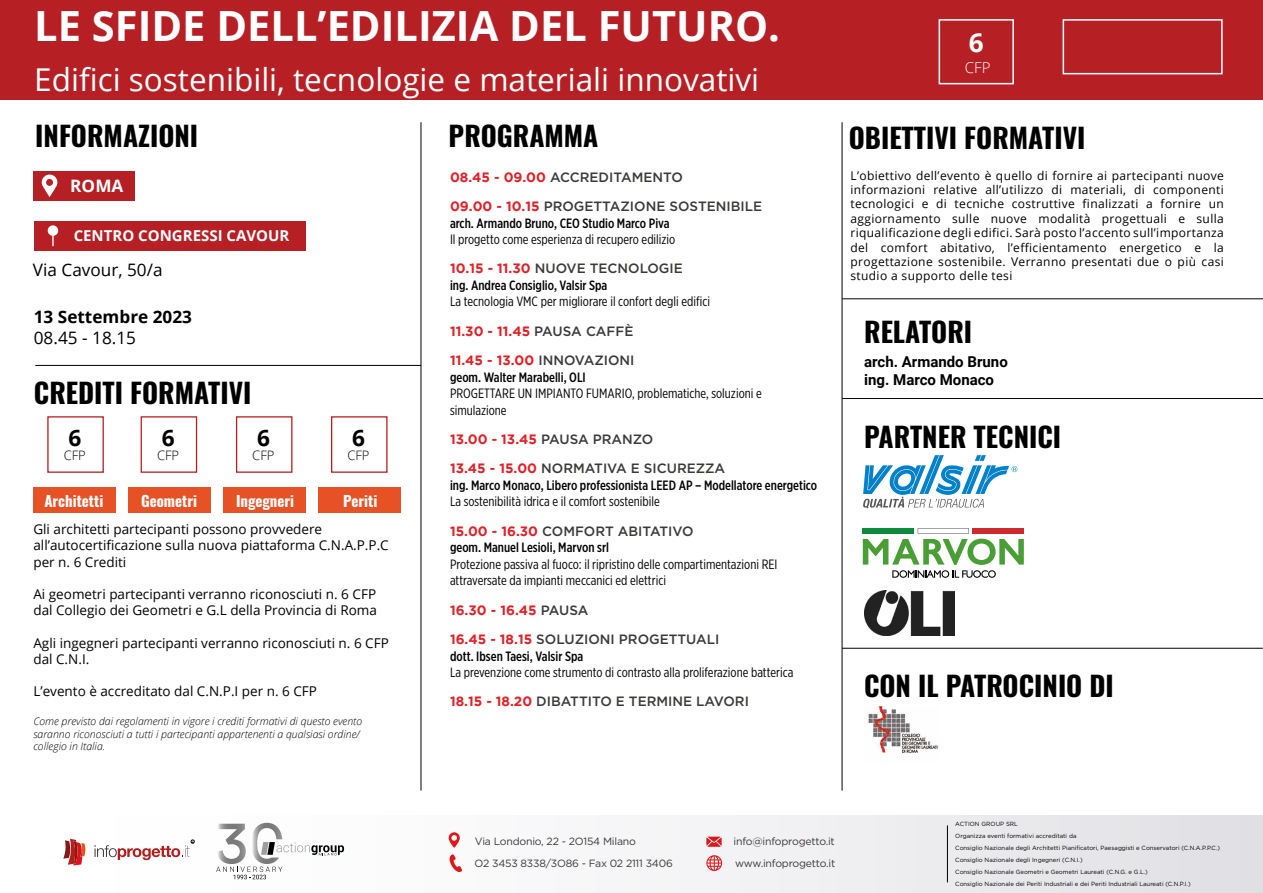
<style>
.page{position:relative;width:1263px;height:893px;background:#fff}
.page>*{position:absolute;margin:0;border:0;box-sizing:border-box;transform-origin:0 0}
.t1{font:700 41.7px "Open Sans";color:#fff}
.t2{font:31.5px "Open Sans";color:#fff}
.t3{font:700 27.6px "Oswald";color:#000}
.t4{font:700 26.1px "Open Sans";color:#fff}
.t5{font:700 22.65px "Open Sans";color:#000}
.t6{font:500 19.95px "Gotham";letter-spacing:-.01em;color:#fff}
.t7{font:17.1px "Open Sans";color:#000}
.t8{font:700 17.1px "Open Sans";color:#000}
.t9{font:700 17.1px "Open Sans";color:#fff}
.t10{font:700 15px/18px "Roboto";color:#000}
.t11{font:700 15px "Open Sans";color:#fff}
.t12{font:300 15px "Open Sans";color:#fff}
.t13{font:700 14.85px "Oswald";color:#fff}
.t14{font:13.5px/16.5px "Gotham X Narrow";color:#000}
.t15{font:13.5px/16.2px "Open Sans";color:#000}
.t16{font:500 13.5px/29.4px "Gotham";color:#3a3a39}
.t17{font:500 13.5px "Gotham X Narrow";color:#000}
.t18{font:700 13.5px/29.4px "Gotham";color:#e12027}
.t19{font:300 13.05px "Open Sans";color:#000}
.t20{font:12px/14.4px "Open Sans";letter-spacing:.03em;color:#000;text-align:justify}
.t21{font:italic 300 10.5px/12.6px "Open Sans";color:#000}
.t22{font:10.5px "Gotham";letter-spacing:-.02em;color:#3b3838}
.t23{font:6px/12px "Gotham";color:#000}
.s1{font-weight:700;color:#e12027}
.s2{font-weight:500;color:#3a3a39}
</style>
<div class="page">
<div style="left:0;top:815px;width:1263px;height:78px;background:linear-gradient(to right,#fff,#e3e3e7)"></div>
<svg style="left:449px;top:854px;width:13px;height:18px"></svg>
<svg style="left:706px;top:855px;width:16px;height:16px"></svg>
<svg style="left:706px;top:837px;width:16px;height:10px"></svg>
<svg style="left:449px;top:832px;width:11px;height:16px"></svg>
<hr style="left:947px;top:825px;width:1px;height:57px;background:#000">
<div style="left:0;top:0;width:1263px;height:99px;background:#b62025"></div>
<hr style="left:421px;top:122px;width:1px;height:669px;background:#000">
<hr style="left:842px;top:122px;width:1px;height:669px;background:#000">
<div style="left:33px;top:171px;width:101px;height:30px;background:#b62025"></div>
<div style="left:34px;top:221px;width:271px;height:30px;background:#b62025"></div>
<div style="left:33px;top:487px;width:82px;height:26px;background:#e65225"></div>
<div style="left:128px;top:487px;width:82px;height:26px;background:#e65225"></div>
<div style="left:223px;top:487px;width:82px;height:26px;background:#e65225"></div>
<div style="left:318px;top:487px;width:82px;height:26px;background:#e65225"></div>
<svg style="left:42px;top:174px;width:16px;height:23px"></svg>
<div style="left:48px;top:225px;width:10px;height:11px;background:#fff;border-radius:5px"></div>
<div style="left:47px;top:416px;width:57px;height:57px;border:1px solid #b62025"></div>
<div style="left:141px;top:416px;width:56px;height:57px;border:1px solid #b62025"></div>
<div style="left:236px;top:416px;width:56px;height:57px;border:1px solid #b62025"></div>
<div style="left:331px;top:416px;width:57px;height:57px;border:1px solid #b62025"></div>
<hr style="left:35px;top:365px;width:386px;height:1px;background:#000">
<hr style="left:842px;top:398px;width:421px;height:1px;background:#000">
<hr style="left:842px;top:299px;width:421px;height:1px;background:#000">
<div style="left:938px;top:19px;width:76px;height:65px;border:2px solid #fff"></div>
<div style="left:1062px;top:19px;width:160px;height:55px;border:2px solid #fff"></div>
<svg style="left:63px;top:839px;width:24px;height:26px"></svg>
<svg style="left:95px;top:840px;width:99px;height:20px"></svg>
<svg style="left:216px;top:823px;width:128px;height:56px"></svg>
<svg style="left:863px;top:455px;width:154px;height:53px"></svg>
<svg style="left:863px;top:528px;width:161px;height:50px"></svg>
<img style="left:864px;top:591px;width:90px;height:44px">
<hr style="left:842px;top:648px;width:421px;height:1px;background:#000">
<img style="left:868px;top:706px;width:70px;height:47px">
<h1 class="t1" style="left:34px;top:-4px;width:747px">LE SFIDE DELL’EDILIZIA DEL FUTURO.</h1>
<h2 class="t2" style="left:34px;top:58px;width:726px">Edifici sostenibili, tecnologie e materiali innovativi</h2>
<h3 class="t3" style="left:35px;top:122px;width:164px">INFORMAZIONI</h3>
<h3 class="t3" style="left:449px;top:122px;width:151px">PROGRAMMA</h3>
<h3 class="t3" style="left:849px;top:123px;width:238px">OBIETTIVI FORMATIVI</h3>
<h3 class="t4" style="left:969px;top:24px;width:16px">6</h3>
<p class="t12" style="left:965px;top:57px;width:27px">CFP</p>
<h3 class="t6" style="left:562px;top:56px;width:141px">PROGRAMMA</h3>
<h3 class="t9" style="left:70px;top:174px;width:55px">ROMA</h3>
<p class="t11" style="left:74px;top:225px;width:217px">CENTRO CONGRESSI CAVOUR</p>
<h3 class="t7" style="left:33px;top:258px;width:131px">Via Cavour, 50/a</h3>
<h3 class="t8" style="left:34px;top:305px;width:160px">13 Settembre 2023</h3>
<h3 class="t7" style="left:34px;top:326px;width:104px">08.45 - 18.15</h3>
<h3 class="t3" style="left:34px;top:378px;width:219px">CREDITI FORMATIVI</h3>
<h3 class="t5" style="left:69px;top:422px;width:14px">6</h3>
<h3 class="t5" style="left:162px;top:422px;width:14px">6</h3>
<h3 class="t5" style="left:257px;top:422px;width:14px">6</h3>
<h3 class="t5" style="left:352px;top:422px;width:14px">6</h3>
<p class="t19" style="left:64px;top:446px;width:24px">CFP</p>
<p class="t19" style="left:157px;top:446px;width:24px">CFP</p>
<p class="t19" style="left:252px;top:446px;width:24px">CFP</p>
<p class="t19" style="left:347px;top:446px;width:24px">CFP</p>
<p class="t13" style="left:44px;top:494px;width:61px">Architetti</p>
<p class="t13" style="left:141px;top:494px;width:57px">Geometri</p>
<p class="t13" style="left:236px;top:494px;width:60px">Ingegneri</p>
<p class="t13" style="left:343px;top:494px;width:36px">Periti</p>
<p class="t15" style="left:33px;top:521px;width:357px">Gli architetti partecipanti possono provvedere all’autocertificazione sulla nuova piattaforma C.N.A.P.P.C per n. 6 Crediti</p>
<p class="t15" style="left:33px;top:586px;width:345px">Ai geometri partecipanti verranno riconosciuti n. 6 CFP dal Collegio dei Geometri e G.L della Provincia di Roma</p>
<p class="t15" style="left:33px;top:634px;width:357px">Agli ingegneri partecipanti verranno riconosciuti n. 6 CFP dal C.N.I.</p>
<p class="t15" style="left:33px;top:683px;width:285px">L’evento è accreditato dal C.N.P.I per n. 6 CFP</p>
<p class="t21" style="left:33px;top:714px;width:330px">Come previsto dai regolamenti in vigore i crediti formativi di questo evento saranno riconosciuti a tutti i partecipanti appartenenti a qualsiasi ordine/ collegio in Italia.</p>
<p class="t16" style="left:450px;top:162px;width:314px"><span class="s1">08.45 - 09.00</span> ACCREDITAMENTO<br><span class="s1">09.00 - 10.15</span> PROGETTAZIONE SOSTENIBILE</p>
<p class="t17" style="left:450px;top:215px;width:221px">arch. Armando Bruno, CEO Studio Marco Piva</p>
<p class="t14" style="left:450px;top:231px;width:227px">Il progetto come esperienza di recupero edilizio</p>
<p class="t16" style="left:450px;top:254px;width:234px"><span class="s1">10.15 - 11.30</span> NUOVE TECNOLOGIE</p>
<p class="t17" style="left:450px;top:277px;width:159px">ing. Andrea Consiglio, Valsir Spa</p>
<p class="t14" style="left:450px;top:293px;width:261px">La tecnologia VMC per migliorare il confort degli edifici</p>
<p class="t18" style="left:450px;top:316px;width:186px">11.30 - 11.45 <span class="s2">PAUSA CAFFÈ<br></span>11.45 - 13.00 <span class="s2">INNOVAZIONI</span></p>
<p class="t17" style="left:450px;top:369px;width:137px">geom. Walter Marabelli, OLI</p>
<p class="t14" style="left:450px;top:385px;width:313px">PROGETTARE UN IMPIANTO FUMARIO, problematiche, soluzioni e simulazione</p>
<p class="t16" style="left:450px;top:424px;width:277px"><span class="s1">13.00 - 13.45</span> PAUSA PRANZO<br><span class="s1">13.45 - 15.00</span> NORMATIVA E SICUREZZA</p>
<p class="t17" style="left:450px;top:477px;width:369px">ing. Marco Monaco, Libero professionista LEED AP – Modellatore energetico</p>
<p class="t14" style="left:450px;top:493px;width:211px">La sostenibilità idrica e il comfort sostenibile</p>
<p class="t16" style="left:450px;top:516px;width:245px"><span class="s1">15.00 - 16.30</span> COMFORT ABITATIVO</p>
<p class="t17" style="left:450px;top:539px;width:160px">geom. Manuel Lesioli, Marvon srl</p>
<p class="t14" style="left:450px;top:556px;width:329px">Protezione passiva al fuoco: il ripristino delle compartimentazioni REI attraversate da impianti meccanici ed elettrici</p>
<p class="t16" style="left:450px;top:595px;width:271px"><span class="s1">16.30 - 16.45</span> PAUSA<br><span class="s1">16.45 - 18.15</span> SOLUZIONI PROGETTUALI</p>
<p class="t17" style="left:450px;top:648px;width:135px">dott. Ibsen Taesi, Valsir Spa</p>
<p class="t14" style="left:450px;top:664px;width:345px">La prevenzione come strumento di contrasto alla proliferazione batterica</p>
<p class="t16" style="left:450px;top:687px;width:300px"><span class="s1">18.15 - 18.20</span> DIBATTITO E TERMINE LAVORI</p>
<p class="t20" style="left:850px;top:168px;width:375px">L’obiettivo dell’evento è quello di fornire ai partecipanti nuove informazioni relative all’utilizzo di materiali, di componenti tecnologici e di tecniche costruttive finalizzati a fornire un aggiornamento sulle nuove modalità progettuali e sulla riqualificazione degli edifici. Sarà posto l’accento sull’importanza del comfort abitativo, l’efficientamento energetico e la progettazione sostenibile. Verranno presentati due o più casi studio a supporto delle tesi</p>
<h3 class="t3" style="left:864px;top:318px;width:109px">RELATORI</h3>
<p class="t10" style="left:864px;top:352px;width:145px">arch. Armando Bruno ing. Marco Monaco</p>
<h3 class="t3" style="left:864px;top:423px;width:199px">PARTNER TECNICI</h3>
<h3 class="t3" style="left:864px;top:671px;width:251px">CON IL PATROCINIO DI</h3>
<p class="t22" style="left:475px;top:834px;width:163px">Via Londonio, 22 - 2O154 Milano</p>
<p class="t22" style="left:734px;top:835px;width:103px">info@infoprogetto.it</p>
<p class="t22" style="left:474px;top:857px;width:200px">O2 3453 8338/3O86 - Fax 02 2111 3406</p>
<p class="t22" style="left:735px;top:856px;width:102px">www.infoprogetto.it</p>
<p class="t23" style="left:955px;top:817px;width:266px">ACTION GROUP SRL<br>Organizza eventi formativi accreditati da<br>Consiglio Nazionale degli Architetti Pianificatori, Paesaggisti e Conservatori (C.N.A.P.P.C.)<br>Consiglio Nazionale degli Ingegneri (C.N.I.)<br>Consiglio Nazionale Geometri e Geometri Laureati (C.N.G. e G.L.)<br>Consiglio Nazionale dei Periti Industriali e dei Periti Industriali Laureati (C.N.P.I.)</p>
</div>
